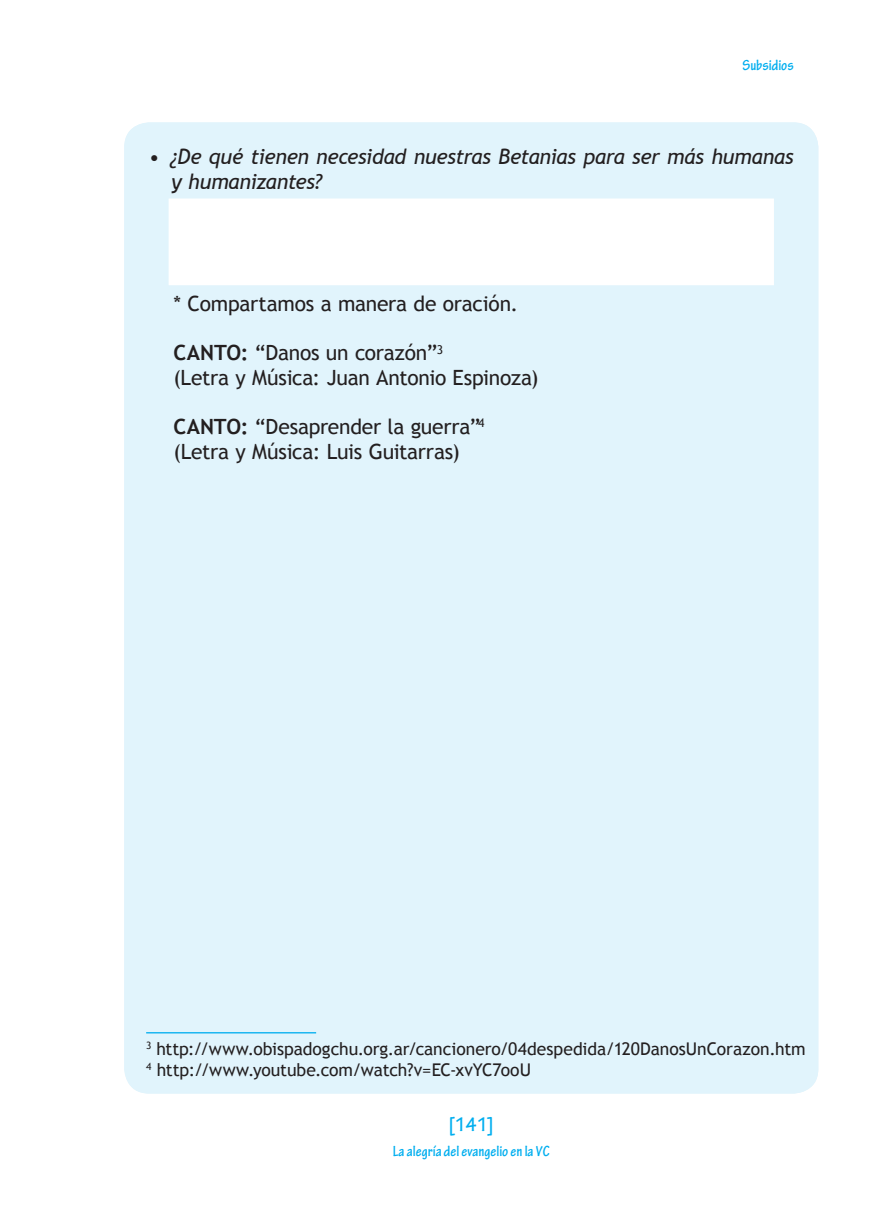
<style>
.page{position:relative;width:893px;height:1216px;background:#fff}
.page>*{position:absolute;margin:0;border:0;box-sizing:border-box;transform-origin:0 0}
.t1{font:21px/24.5px "Trebuchet MS";letter-spacing:-.01em;color:#231f20}
.t2{font:italic 21px/24.5px "Trebuchet MS";letter-spacing:-.015em;color:#231f20}
.t3{font:700 condensed 21px "Tekton Pro";color:#00aeef}
.t4{font:17.5px/21px "Trebuchet MS";letter-spacing:-.005em;color:#231f20}
.t5{font:700 condensed 15.75px "Tekton Pro";color:#00aeef}
.s1{font-style:normal}
.s2{font-weight:700}
</style>
<div class="page">
<div style="left:124px;top:122px;width:694px;height:971px;background:#e1f4fc;border-radius:25px"></div>
<div style="left:169px;top:198px;width:605px;height:87px;background:#fff"></div>
<hr style="left:147px;top:1032px;width:168px;height:1px;background:#00aeef">
<p class="t5" style="left:742px;top:56px;width:53px">Subsidios</p>
<p class="t2" style="left:172px;top:145px;width:624px;text-indent:-23px"><span class="s1">•</span> ¿De qué tienen necesidad nuestras Betanias para ser más humanas y humanizantes?</p>
<p class="t1" style="left:174px;top:292px;width:346px">* Compartamos a manera de oración.</p>
<p class="t1" style="left:174px;top:341px;width:366px"><span class="s2">CANTO:</span> “Danos un corazón”<sup>3<br></sup>(Letra y Música: Juan Antonio Espinoza)</p>
<p class="t1" style="left:174px;top:414px;width:313px"><span class="s2">CANTO:</span> “Desaprender la guerra”<sup>4 </sup>(Letra y Música: Luis Guitarras)</p>
<p class="t4" style="left:146px;top:1038px;width:661px"><sup>3</sup> http://www.obispadogchu.org.ar/cancionero/04despedida/120DanosUnCorazon.htm<br><sup>4</sup> http://www.youtube.com/watch?v=EC-xvYC7ooU</p>
<p class="t3" style="left:449px;top:1112px;width:46px">[141]</p>
<p class="t5" style="left:393px;top:1141px;width:158px">La alegría del evangelio en la VC</p>
</div>
